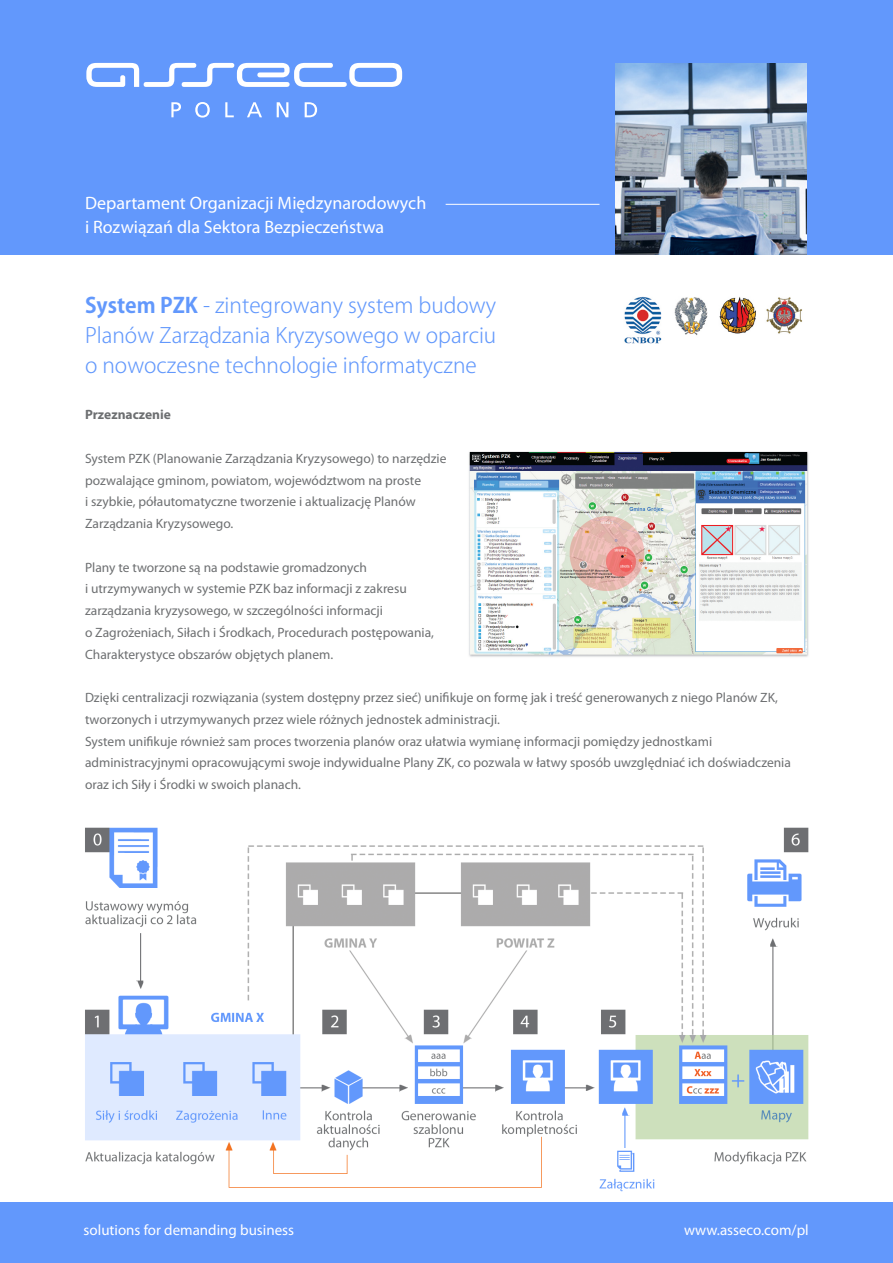
<style>
.page{position:relative;width:893px;height:1263px;background:#fff}
.page>*{position:absolute;margin:0;border:0;box-sizing:border-box;transform-origin:0 0}
.t1{font:300 21px/30px "Koz Go Pr 6 N";color:#6298fc;text-align:justify}
.t2{font:18px/24.8px "Myriad Pro";color:#fff}
.t3{font:15px "Myriad Pro";color:#fff}
.t4{font:13.5px/21.8px "Myriad Pro";color:#6d6f71}
.t5{font:700 13.5px "Myriad Pro";color:#6d6f71}
.s1{font-weight:700}
</style>
<div class="page">
<div style="left:0;top:0;width:893px;height:254px;background:#6298fc"></div>
<img style="left:615px;top:63px;width:191px;height:191px">
<svg style="left:86px;top:63px;width:316px;height:24px"></svg>
<svg style="left:171px;top:102px;width:10px;height:15px"></svg>
<svg style="left:195px;top:102px;width:15px;height:16px"></svg>
<svg style="left:225px;top:102px;width:9px;height:15px"></svg>
<svg style="left:247px;top:102px;width:15px;height:15px"></svg>
<svg style="left:277px;top:102px;width:11px;height:15px"></svg>
<svg style="left:305px;top:102px;width:12px;height:15px"></svg>
<div style="left:0;top:1202px;width:893px;height:61px;background:#6298fc"></div>
<img style="left:85px;top:827px;width:724px;height:365px">
<img style="left:624px;top:296px;width:178px;height:48px">
<img style="left:469px;top:451px;width:340px;height:206px">
<hr style="left:446px;top:204px;width:153px;height:1px;background:#fff">
<h2 class="t2" style="left:85px;top:190px;width:343px">Departament Organizacji Międzynarodowych i Rozwiązań dla Sektora Bezpieczeństwa</h2>
<h1 class="t1" style="left:85px;top:291px;width:413px"><span class="s1">System PZK</span> - zintegrowany system budowy Planów Zarządzania Kryzysowego w oparciu o nowoczesne technologie informatyczne</h1>
<p class="t5" style="left:85px;top:406px;width:87px">Przeznaczenie</p>
<p class="t4" style="left:85px;top:447px;width:363px">System PZK (Planowanie Zarządzania Kryzysowego) to narzędzie pozwalające gminom, powiatom, województwom na proste<br>i szybkie, półautomatyczne tworzenie i aktualizację Planów Zarządzania Kryzysowego.</p>
<p class="t4" style="left:85px;top:556px;width:350px">Plany te tworzone są na podstawie gromadzonych<br>i utrzymywanych w systemie PZK baz informacji z zakresu zarządzania kryzysowego, w szczególności informacji<br>o Zagrożeniach, Siłach i Środkach, Procedurach postępowania, Charakterystyce obszarów objętych planem.</p>
<p class="t4" style="left:85px;top:686px;width:707px">Dzięki centralizacji rozwiązania (system dostępny przez sieć) unifikuje on formę jak i treść generowanych z niego Planów ZK, tworzonych i utrzymywanych przez wiele różnych jednostek administracji.<br>System unifikuje również sam proces tworzenia planów oraz ułatwia wymianę informacji pomiędzy jednostkami administracyjnymi opracowującymi swoje indywidualne Plany ZK, co pozwala w łatwy sposób uwzględniać ich doświadczenia oraz ich Siły i Środki w swoich planach.</p>
<p class="t3" style="left:84px;top:1220px;width:212px">solutions for demanding business</p>
<p class="t3" style="left:684px;top:1220px;width:126px">www.asseco.com/pl</p>
</div>
